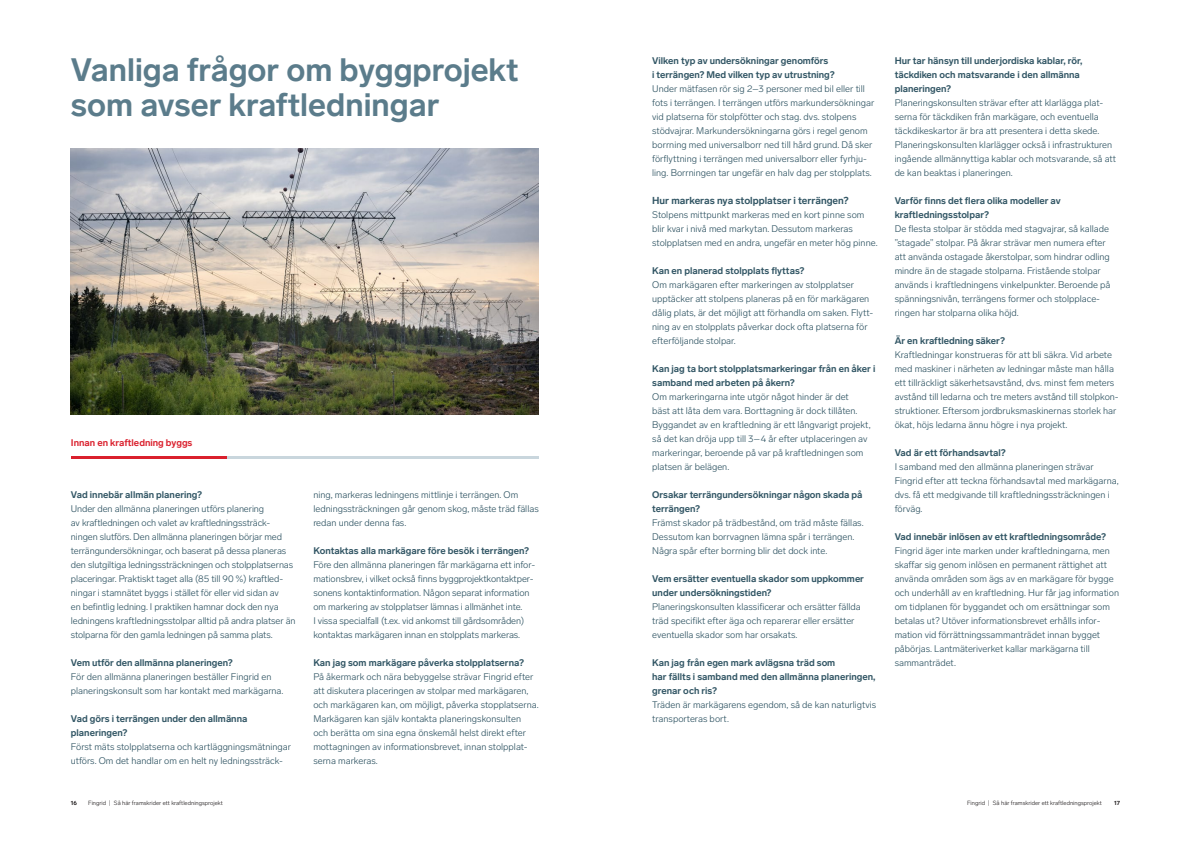
<style>
.page{position:relative;width:1191px;height:842px;background:#fff}
.page>*{position:absolute;margin:0;border:0;box-sizing:border-box;transform-origin:0 0}
.pääotsikko{font:700 32px/35px "Lab Grotesque";color:#5b7c8b}
.valiotsikko{font:700 10px "Lab Grotesque";color:#315564}
.leipis{font:300 9.5px/14px "Lab Grotesque";color:#315564}
.väliotsikko{font:700 9.5px/14px "Lab Grotesque";color:#315564}
.leipis-2{font:700 9.5px "Lab Grotesque";color:#da202d}
.t1{font:300 6px "Lab Grotesque";color:#231f20}
.t2{font:700 6px "Lab Grotesque";color:#231f20}
</style>
<div class="page">
<hr style="left:71px;top:456px;width:468px;height:3px;background:#c9d6dd">
<hr style="left:71px;top:456px;width:156px;height:3px;background:#da202d">
<img style="left:71px;top:149px;width:468px;height:265px">
<p class="pääotsikko" style="left:71px;top:52px;width:449px">Vanliga frågor om byggprojekt som avser kraftledningar</p>
<p class="leipis-2" style="left:71px;top:437px;width:123px">Innan en kraftledning byggs</p>
<p class="väliotsikko" style="left:71px;top:488px;width:133px">Vad innebär allmän planering?</p>
<p class="leipis" style="left:71px;top:502px;width:226px">Under den allmänna planeringen utförs planering<br>av kraftledningen och valet av kraftledningssträck&shy;ningen slutförs. Den allmänna planeringen börjar med terrängundersökningar, och baserat på dessa planeras den slutgiltiga ledningssträckningen och stolpplatsernas placeringar. Praktiskt taget alla (85 till 90 %) kraftled&shy;ningar i stamnätet byggs i stället för eller vid sidan av<br>en befintlig ledning. I praktiken hamnar dock den nya ledningens kraftledningsstolpar alltid på andra platser än stolparna för den gamla ledningen på samma plats.</p>
<p class="väliotsikko" style="left:71px;top:656px;width:163px">Vem utför den allmänna planeringen?</p>
<p class="leipis" style="left:71px;top:670px;width:214px">För den allmänna planeringen beställer Fingrid en planeringskonsult som har kontakt med markägarna.</p>
<p class="väliotsikko" style="left:71px;top:712px;width:178px">Vad görs i terrängen under den allmänna planeringen?</p>
<p class="leipis" style="left:71px;top:740px;width:222px">Först mäts stolpplatserna och kartläggningsmätningar utförs. Om det handlar om en helt ny ledningssträck-</p>
<p class="leipis" style="left:313px;top:488px;width:227px">ning, markeras ledningens mittlinje i terrängen. Om ledningssträckningen går genom skog, måste träd fällas redan under denna fas.</p>
<p class="väliotsikko" style="left:313px;top:544px;width:217px">Kontaktas alla markägare före besök i terrängen?</p>
<p class="leipis" style="left:313px;top:558px;width:223px">Före den allmänna planeringen får markägarna ett infor&shy;mationsbrev, i vilket också finns byggprojektkontaktper&shy;sonens kontaktinformation. Någon separat information om markering av stolpplatser lämnas i allmänhet inte.<br>I vissa specialfall (t.ex. vid ankomst till gårdsområden) kontaktas markägaren innan en stolpplats markeras.</p>
<p class="väliotsikko" style="left:313px;top:656px;width:212px">Kan jag som markägare påverka stolpplatserna?</p>
<p class="leipis" style="left:313px;top:670px;width:227px">På åkermark och nära bebyggelse strävar Fingrid efter att diskutera placeringen av stolpar med markägaren, och markägaren kan, om möjligt, påverka stopplatserna.<br>Markägaren kan själv kontakta planeringskonsulten<br>och berätta om sina egna önskemål helst direkt efter mottagningen av informationsbrevet, innan stolpplat&shy;serna markeras.</p>
<p class="väliotsikko" style="left:652px;top:54px;width:184px">Vilken typ av undersökningar genomförs<br>i terrängen? Med vilken typ av utrustning?</p>
<p class="leipis" style="left:652px;top:82px;width:223px">Under mätfasen rör sig 2–3 personer med bil eller till fots i terrängen. I terrängen utförs markundersökningar vid platserna för stolpfötter och stag. dvs. stolpens stödvajrar. Markundersökningarna görs i regel genom borrning med universalborr ned till hård grund. Då sker förflyttning i terrängen med universalborr eller fyrhju&shy;ling. Borrningen tar ungefär en halv dag per stolpplats.</p>
<p class="valiotsikko" style="left:652px;top:195px;width:198px">Hur markeras nya stolpplatser i terrängen?</p>
<p class="leipis" style="left:652px;top:208px;width:227px">Stolpens mittpunkt markeras med en kort pinne som blir kvar i nivå med markytan. Dessutom markeras stolpplatsen med en andra, ungefär en meter hög pinne.</p>
<p class="väliotsikko" style="left:652px;top:264px;width:154px">Kan en planerad stolpplats flyttas?</p>
<p class="leipis" style="left:652px;top:278px;width:223px">Om markägaren efter markeringen av stolpplatser upptäcker att stolpens planeras på en för markägaren dålig plats, är det möjligt att förhandla om saken. Flytt&shy;ning av en stolpplats påverkar dock ofta platserna för efterföljande stolpar.</p>
<p class="väliotsikko" style="left:652px;top:362px;width:225px">Kan jag ta bort stolpplatsmarkeringar från en åker i samband med arbeten på åkern?</p>
<p class="leipis" style="left:652px;top:390px;width:220px">Om markeringarna inte utgör något hinder är det<br>bäst att låta dem vara. Borttagning är dock tillåten.<br>Byggandet av en kraftledning är ett långvarigt projekt, så det kan dröja upp till 3–4 år efter utplaceringen av markeringar, beroende på var på kraftledningen som platsen är belägen.</p>
<p class="väliotsikko" style="left:652px;top:488px;width:212px">Orsakar terrängundersökningar någon skada på terrängen?</p>
<p class="leipis" style="left:652px;top:516px;width:213px">Främst skador på trädbestånd, om träd måste fällas.<br>Dessutom kan borrvagnen lämna spår i terrängen.<br>Några spår efter borrning blir det dock inte.</p>
<p class="väliotsikko" style="left:652px;top:572px;width:213px">Vem ersätter eventuella skador som uppkommer under undersökningstiden?</p>
<p class="leipis" style="left:652px;top:600px;width:210px">Planeringskonsulten klassificerar och ersätter fällda träd specifikt efter äga och reparerar eller ersätter eventuella skador som har orsakats.</p>
<p class="väliotsikko" style="left:652px;top:656px;width:225px">Kan jag från egen mark avlägsna träd som<br>har fällts i samband med den allmänna planeringen, grenar och ris?</p>
<p class="leipis" style="left:652px;top:698px;width:226px">Träden är markägarens egendom, så de kan naturligtvis transporteras bort.</p>
<p class="väliotsikko" style="left:894px;top:54px;width:189px">Hur tar hänsyn till underjordiska kablar, rör, täckdiken och matsvarande i den allmänna planeringen?</p>
<p class="leipis" style="left:894px;top:96px;width:223px">Planeringskonsulten strävar efter att klarlägga plat&shy;serna för täckdiken från markägare, och eventuella täckdikeskartor är bra att presentera i detta skede.<br>Planeringskonsulten klarlägger också i infrastrukturen ingående allmännyttiga kablar och motsvarande, så att de kan beaktas i planeringen.</p>
<p class="väliotsikko" style="left:894px;top:194px;width:168px">Varför finns det flera olika modeller av kraftledningsstolpar?</p>
<p class="leipis" style="left:894px;top:222px;width:217px">De flesta stolpar är stödda med stagvajrar, så kallade ”stagade” stolpar. På åkrar strävar men numera efter att använda ostagade åkerstolpar, som hindrar odling mindre än de stagade stolparna. Fristående stolpar används i kraftledningens vinkelpunkter. Beroende på spänningsnivån, terrängens former och stolpplace&shy;ringen har stolparna olika höjd.</p>
<p class="väliotsikko" style="left:894px;top:334px;width:112px">Är en kraftledning säker?</p>
<p class="leipis" style="left:894px;top:348px;width:225px">Kraftledningar konstrueras för att bli säkra. Vid arbete med maskiner i närheten av ledningar måste man hålla ett tillräckligt säkerhetsavstånd, dvs. minst fem meters avstånd till ledarna och tre meters avstånd till stolpkon&shy;struktioner. Eftersom jordbruksmaskinernas storlek har ökat, höjs ledarna ännu högre i nya projekt.</p>
<p class="väliotsikko" style="left:894px;top:446px;width:112px">Vad är ett förhandsavtal?</p>
<p class="leipis" style="left:894px;top:460px;width:225px">I samband med den allmänna planeringen strävar Fingrid efter att teckna förhandsavtal med markägarna, dvs. få ett medgivande till kraftledningssträckningen i förväg.</p>
<p class="väliotsikko" style="left:894px;top:530px;width:213px">Vad innebär inlösen av ett kraftledningsområde?</p>
<p class="leipis" style="left:894px;top:544px;width:226px">Fingrid äger inte marken under kraftledningarna, men skaffar sig genom inlösen en permanent rättighet att använda områden som ägs av en markägare för bygge och underhåll av en kraftledning. Hur får jag information om tidplanen för byggandet och om ersättningar som betalas ut? Utöver informationsbrevet erhålls infor&shy;mation vid förrättningssammanträdet innan bygget påbörjas. Lantmäteriverket kallar markägarna till sammanträdet.</p>
<p class="t2" style="left:71px;top:800px;width:8px">16</p>
<p class="t1" style="left:88px;top:800px;width:136px">Fingrid | Så här framskrider ett kraftledningsprojekt</p>
<p class="t1" style="left:967px;top:800px;width:136px">Fingrid | Så här framskrider ett kraftledningsprojekt</p>
<p class="t2" style="left:1114px;top:800px;width:7px">17</p>
</div>
